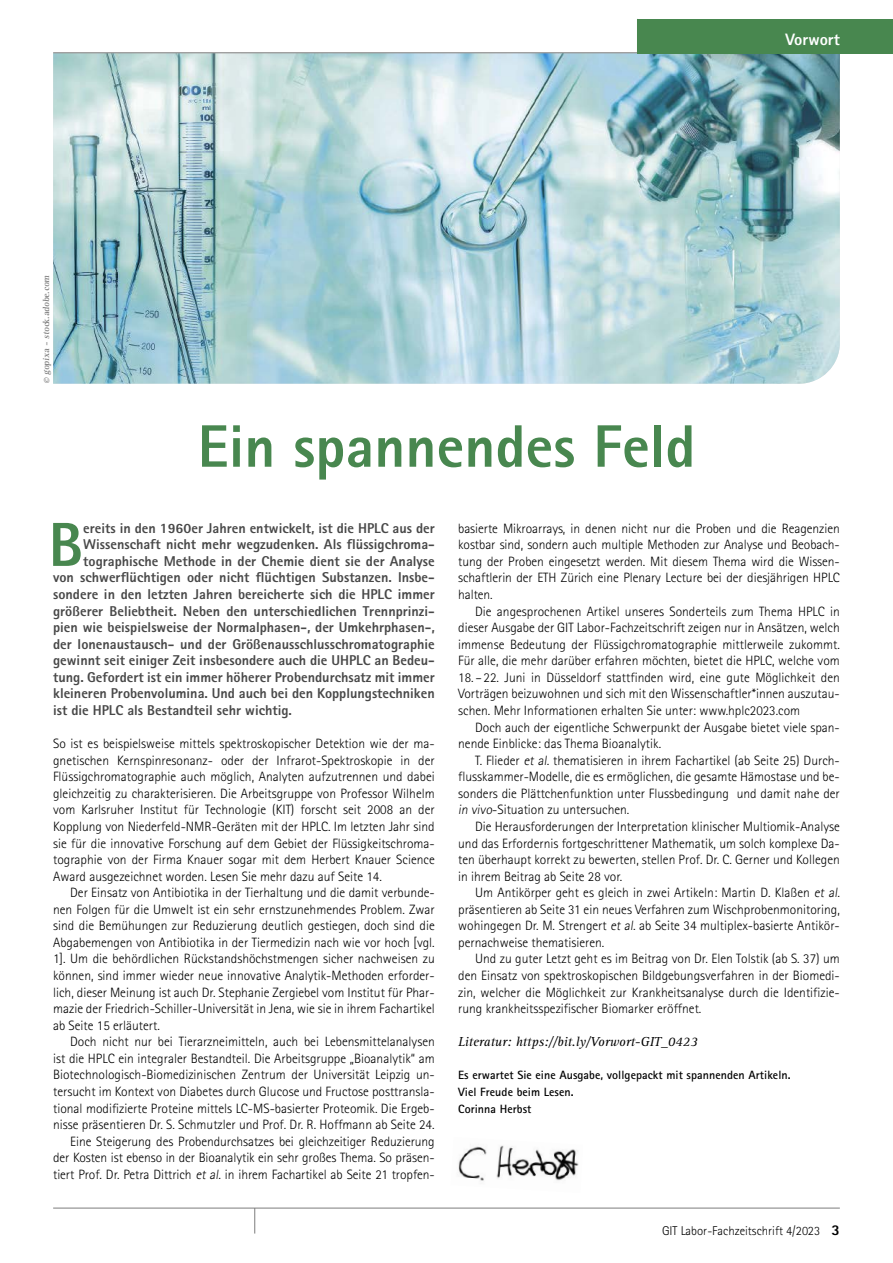
<style>
.page{position:relative;width:893px;height:1263px;background:#fff}
.page>*{position:absolute;margin:0;border:0;box-sizing:border-box;transform-origin:0 0}
.t1{font:800 62.25px "Rotis Sans Serif Std";color:#48874f}
.t2{font:800 60px "Rotis Sans Serif Std";color:#48874f}
.t3{font:800 16.5px "Rotis Sans Serif Std";color:#fff}
.t4{font:800 14.25px "Rotis Sans Serif Std";color:#484848}
.t5{font:300 13.5px/16.5px "Rotis Sans Serif Std";color:#000;text-align:justify}
.t6{font:italic 13.5px "Rotis Serif Std";color:#000}
.t7{font:300 12.75px "Rotis Sans Serif Std";color:#000}
.t8{font:700 12px/16.5px "Rotis Sans Serif Std";letter-spacing:.005em;color:#000}
.t9{font:700 9px "Rotis Serif Std";color:#7c7c7c}
.s1{font-size:12px}
.s2{font-weight:800;font-size:15px}
</style>
<div class="page">
<img style="left:53px;top:53px;width:787px;height:331px">
<img style="left:458px;top:1145px;width:121px;height:36px">
<hr style="left:53px;top:52px;width:840px;height:1px;background:#7c7c7c">
<hr style="left:637px;top:19px;width:1px;height:34px;background:#7c7c7c">
<hr style="left:53px;top:1208px;width:787px;height:1px;background:#7c7c7c">
<svg style="left:254px;top:1208px;width:1px;height:25px"></svg>
<div style="left:638px;top:19px;width:255px;height:34px;background:#48874f"></div>
<p class="t9" style="left:41px;top:384px;width:111px;rotate:-90deg"><span class="s1">©</span> gopixa - stock.adobe.com</p>
<p class="t3" style="left:785px;top:29px;width:56px">Vorwort</p>
<h2 class="t2" style="left:198px;top:408px;width:499px">Ein spannendes Feld</h2>
<h1 class="t1" style="left:49px;top:505px;width:36px">B</h1>
<p class="t4" style="left:83px;top:519px;width:353px">ereits in den 1960er Jahren entwickelt, ist die HPLC aus der</p>
<p class="t4" style="left:83px;top:535px;width:353px">Wissenschaft nicht mehr wegzudenken. Als flüssigchroma-</p>
<p class="t4" style="left:83px;top:552px;width:353px">tographische Methode in der Chemie dient sie der Analyse</p>
<p class="t4" style="left:53px;top:568px;width:383px">von schwerflüchtigen oder nicht flüchtigen Substanzen. Insbe-</p>
<p class="t4" style="left:53px;top:585px;width:383px">sondere in den letzten Jahren bereicherte sich die HPLC immer</p>
<p class="t4" style="left:53px;top:602px;width:383px">größerer Beliebtheit. Neben den unterschiedlichen Trennprinzi-</p>
<p class="t4" style="left:53px;top:618px;width:383px">pien wie beispielsweise der Normalphasen-, der Umkehrphasen-,</p>
<p class="t4" style="left:53px;top:635px;width:383px">der Ionenaustausch- und der Größenausschlusschromatographie</p>
<p class="t4" style="left:53px;top:651px;width:383px">gewinnt seit einiger Zeit insbesondere auch die UHPLC an Bedeu-</p>
<p class="t4" style="left:53px;top:668px;width:383px">tung. Gefordert ist ein immer höherer Probendurchsatz mit immer</p>
<p class="t4" style="left:53px;top:684px;width:383px">kleineren Probenvolumina. Und auch bei den Kopplungstechniken</p>
<p class="t4" style="left:53px;top:701px;width:240px">ist die HPLC als Bestandteil sehr wichtig.</p>
<p class="t5" style="left:53px;top:735px;width:383px">So ist es beispielsweise mittels spektroskopischer Detektion wie der ma&shy;gnetischen Kernspinresonanz- oder der Infrarot-Spektroskopie in der Flüssigchromatographie auch möglich, Analyten aufzutrennen und dabei gleichzeitig zu charakterisieren. Die Arbeitsgruppe von Professor Wilhelm vom Karlsruher Institut für Technologie (KIT) forscht seit 2008 an der Kopplung von Niederfeld-NMR-Geräten mit der HPLC. Im letzten Jahr sind sie für die innovative Forschung auf dem Gebiet der Flüssigkeitschroma&shy;tographie von der Firma Knauer sogar mit dem Herbert Knauer Science Award ausgezeichnet worden. Lesen Sie mehr dazu auf Seite 14.</p>
<p class="t5" style="left:53px;top:884px;width:383px;text-indent:17px">Der Einsatz von Antibiotika in der Tierhaltung und die damit verbunde&shy;nen Folgen für die Umwelt ist ein sehr ernstzunehmendes Problem. Zwar sind die Bemühungen zur Reduzierung deutlich gestiegen, doch sind die Abgabemengen von Antibiotika in der Tiermedizin nach wie vor hoch [vgl.<br>1]. Um die behördlichen Rückstandshöchstmengen sicher nachweisen zu können, sind immer wieder neue innovative Analytik-Methoden erforder&shy;lich, dieser Meinung ist auch Dr. Stephanie Zergiebel vom Institut für Phar&shy;mazie der Friedrich-Schiller-Universität in Jena, wie sie in ihrem Fachartikel ab Seite 15 erläutert.</p>
<p class="t5" style="left:53px;top:1033px;width:383px;text-align:right">Doch nicht nur bei Tierarzneimitteln, auch bei Lebensmittelanalysen<br>ist die HPLC ein integraler Bestandteil. Die Arbeitsgruppe „Bioanalytik“ am Biotechnologisch-Biomedizinischen Zentrum der Universität Leipzig un&shy;tersucht im Kontext von Diabetes durch Glucose und Fructose posttransla&shy;tional modifizierte Proteine mittels LC-MS-basierter Proteomik. Die Ergeb&shy;nisse präsentieren Dr. S. Schmutzler und Prof. Dr. R. Hoffmann ab Seite 24.<br>Eine Steigerung des Probendurchsatzes bei gleichzeitiger Reduzierung der Kosten ist ebenso in der Bioanalytik ein sehr großes Thema. So präsen&shy;tiert Prof. Dr. Petra Dittrich et al. in ihrem Fachartikel ab Seite 21 tropfen-</p>
<p class="t5" style="left:458px;top:520px;width:383px">basierte Mikroarrays, in denen nicht nur die Proben und die Reagenzien kostbar sind, sondern auch multiple Methoden zur Analyse und Beobach&shy;tung der Proben eingesetzt werden. Mit diesem Thema wird die Wissen&shy;schaftlerin der ETH Zürich eine Plenary Lecture bei der diesjährigen HPLC halten.</p>
<p class="t5" style="left:458px;top:603px;width:383px;text-indent:17px">Die angesprochenen Artikel unseres Sonderteils zum Thema HPLC in dieser Ausgabe der GIT Labor-Fachzeitschrift zeigen nur in Ansätzen, welch immense Bedeutung der Flüssigchromatographie mittlerweile zukommt.<br>Für alle, die mehr darüber erfahren möchten, bietet die HPLC, welche vom</p>
<p class="t5" style="left:458px;top:669px;width:383px">18. – 22. Juni in Düsseldorf stattfinden wird, eine gute Möglichkeit den Vorträgen beizuwohnen und sich mit den Wissenschaftler*innen auszutau&shy;schen. Mehr Informationen erhalten Sie unter: www.hplc2023.com</p>
<p class="t5" style="left:458px;top:719px;width:383px;text-indent:17px">Doch auch der eigentliche Schwerpunkt der Ausgabe bietet viele span&shy;nende Einblicke: das Thema Bioanalytik.</p>
<p class="t5" style="left:458px;top:752px;width:383px;text-indent:17px">T. Flieder et al. thematisieren in ihrem Fachartikel (ab Seite 25) Durch&shy;flusskammer-Modelle, die es ermöglichen, die gesamte Hämostase und be&shy;sonders die Plättchenfunktion unter Flussbedingung und damit nahe der in vivo-Situation zu untersuchen.</p>
<p class="t5" style="left:458px;top:818px;width:383px;text-indent:17px">Die Herausforderungen der Interpretation klinischer Multiomik-Analyse und das Erfordernis fortgeschrittener Mathematik, um solch komplexe Da&shy;ten überhaupt korrekt zu bewerten, stellen Prof. Dr. C. Gerner und Kollegen in ihrem Beitrag ab Seite 28 vor.</p>
<p class="t5" style="left:458px;top:884px;width:385px;text-align:left;text-indent:17px">Um Antikörper geht es gleich in zwei Artikeln: Martin D. Klaßen et al. präsentieren ab Seite 31 ein neues Verfahren zum Wischprobenmonitoring, wohingegen Dr. M. Strengert et al. ab Seite 34 multiplex-basierte Antikör&shy;pernachweise thematisieren.</p>
<p class="t5" style="left:458px;top:951px;width:383px;text-indent:17px">Und zu guter Letzt geht es im Beitrag von Dr. Elen Tolstik (ab S. 37) um den Einsatz von spektroskopischen Bildgebungsverfahren in der Biomedi&shy;zin, welcher die Möglichkeit zur Krankheitsanalyse durch die Identifizie&shy;rung krankheitsspezifischer Biomarker eröffnet.</p>
<p class="t6" style="left:458px;top:1034px;width:241px">Literatur: https://bit.ly/Vorwort-GIT_0423</p>
<p class="t8" style="left:458px;top:1067px;width:334px">Es erwartet Sie eine Ausgabe, vollgepackt mit spannenden Artikeln.<br>Viel Freude beim Lesen.<br>Corinna Herbst</p>
<p class="t7" style="left:662px;top:1223px;width:179px">GIT Labor-Fachzeitschrift 4/2023 <span class="s2">3</span></p>
</div>
